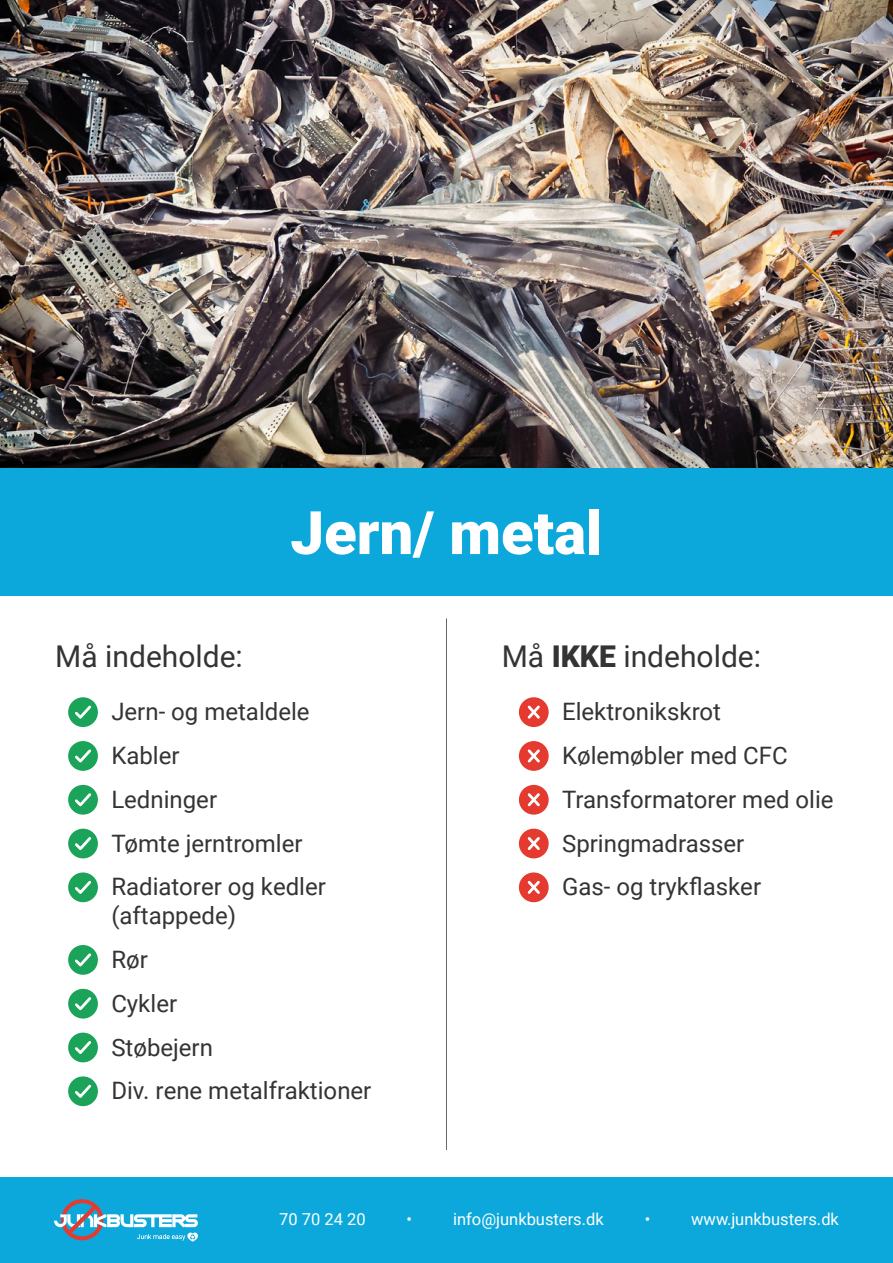
<style>
.page{position:relative;width:893px;height:1263px;background:#fff}
.page>*{position:absolute;margin:0;border:0;box-sizing:border-box;transform-origin:0 0}
.t1{font:900 60px "Roboto";color:#fff}
.t2{font:30px "Roboto";color:#343433}
.t3{font:24px/28.8px "Roboto";color:#343433}
.t4{font:16.5px "Roboto";color:#fff}
.s1{font-weight:900}
</style>
<div class="page">
<img style="left:0;top:0;width:893px;height:468px">
<div style="left:0;top:468px;width:893px;height:127px;background:#0ca8dc"></div>
<hr style="left:446px;top:618px;width:1px;height:532px;background:#666767">
<div style="left:68px;top:697px;width:30px;height:30px;background:#1ba35a;border-radius:50%"></div>
<svg style="left:75px;top:705px;width:16px;height:14px"></svg>
<div style="left:68px;top:829px;width:30px;height:29px;background:#1ba35a;border-radius:50%"></div>
<svg style="left:75px;top:837px;width:17px;height:13px"></svg>
<div style="left:68px;top:945px;width:30px;height:30px;background:#1ba35a;border-radius:50%"></div>
<svg style="left:75px;top:953px;width:17px;height:14px"></svg>
<div style="left:68px;top:741px;width:30px;height:30px;background:#1ba35a;border-radius:50%"></div>
<svg style="left:75px;top:749px;width:17px;height:14px"></svg>
<div style="left:68px;top:872px;width:30px;height:30px;background:#1ba35a;border-radius:50%"></div>
<svg style="left:75px;top:880px;width:17px;height:14px"></svg>
<div style="left:68px;top:989px;width:30px;height:29px;background:#1ba35a;border-radius:50%"></div>
<svg style="left:75px;top:997px;width:17px;height:14px"></svg>
<div style="left:68px;top:785px;width:30px;height:30px;background:#1ba35a;border-radius:50%"></div>
<svg style="left:75px;top:793px;width:17px;height:14px"></svg>
<svg style="left:68px;top:1032px;width:30px;height:30px"></svg>
<svg style="left:72px;top:1038px;width:22px;height:19px"></svg>
<div style="left:68px;top:1076px;width:30px;height:30px;background:#1ba35a;border-radius:50%"></div>
<svg style="left:75px;top:1084px;width:17px;height:14px"></svg>
<div style="left:519px;top:697px;width:30px;height:30px;background:#e43a2f;border-radius:50%"></div>
<svg style="left:527px;top:705px;width:13px;height:14px"></svg>
<div style="left:519px;top:829px;width:30px;height:29px;background:#e43a2f;border-radius:50%"></div>
<svg style="left:527px;top:837px;width:13px;height:13px"></svg>
<div style="left:519px;top:741px;width:30px;height:30px;background:#e43a2f;border-radius:50%"></div>
<svg style="left:527px;top:749px;width:13px;height:14px"></svg>
<div style="left:519px;top:872px;width:30px;height:30px;background:#e43a2f;border-radius:50%"></div>
<svg style="left:527px;top:880px;width:13px;height:14px"></svg>
<div style="left:519px;top:785px;width:30px;height:30px;background:#e43a2f;border-radius:50%"></div>
<svg style="left:527px;top:793px;width:13px;height:14px"></svg>
<div style="left:0;top:1178px;width:893px;height:85px;background:#0ca8dc"></div>
<svg style="left:54px;top:1199px;width:144px;height:43px"></svg>
<h1 class="t1" style="left:290px;top:491px;width:314px">Jern/ metal</h1>
<p class="t2" style="left:55px;top:635px;width:189px">Må indeholde:</p>
<p class="t3" style="left:111px;top:696px;width:200px">Jern- og metaldele</p>
<p class="t3" style="left:111px;top:740px;width:70px">Kabler</p>
<p class="t3" style="left:111px;top:784px;width:107px">Ledninger</p>
<p class="t3" style="left:111px;top:828px;width:193px">Tømte jerntromler</p>
<p class="t3" style="left:111px;top:871px;width:216px">Radiatorer og kedler (aftappede)</p>
<p class="t3" style="left:111px;top:944px;width:38px">Rør</p>
<p class="t3" style="left:111px;top:988px;width:67px">Cykler</p>
<p class="t3" style="left:111px;top:1024px;width:262px;line-height:43.8px">Støbejern<br>Div. rene metalfraktioner</p>
<p class="t2" style="left:502px;top:635px;width:261px">Må <span class="s1">IKKE</span> indeholde:</p>
<p class="t3" style="left:562px;top:696px;width:160px">Elektronikskrot</p>
<p class="t3" style="left:562px;top:740px;width:227px">Kølemøbler med CFC</p>
<p class="t3" style="left:562px;top:784px;width:273px">Transformatorer med olie</p>
<p class="t3" style="left:562px;top:828px;width:184px">Springmadrasser</p>
<p class="t3" style="left:562px;top:871px;width:201px">Gas- og trykflasker</p>
<p class="t4" style="left:279px;top:1208px;width:88px">70 70 24 20</p>
<p class="t4" style="left:407px;top:1208px;width:7px">•</p>
<p class="t4" style="left:453px;top:1208px;width:152px">info@junkbusters.dk</p>
<p class="t4" style="left:645px;top:1208px;width:7px">•</p>
<p class="t4" style="left:691px;top:1208px;width:149px">www.junkbusters.dk</p>
</div>
